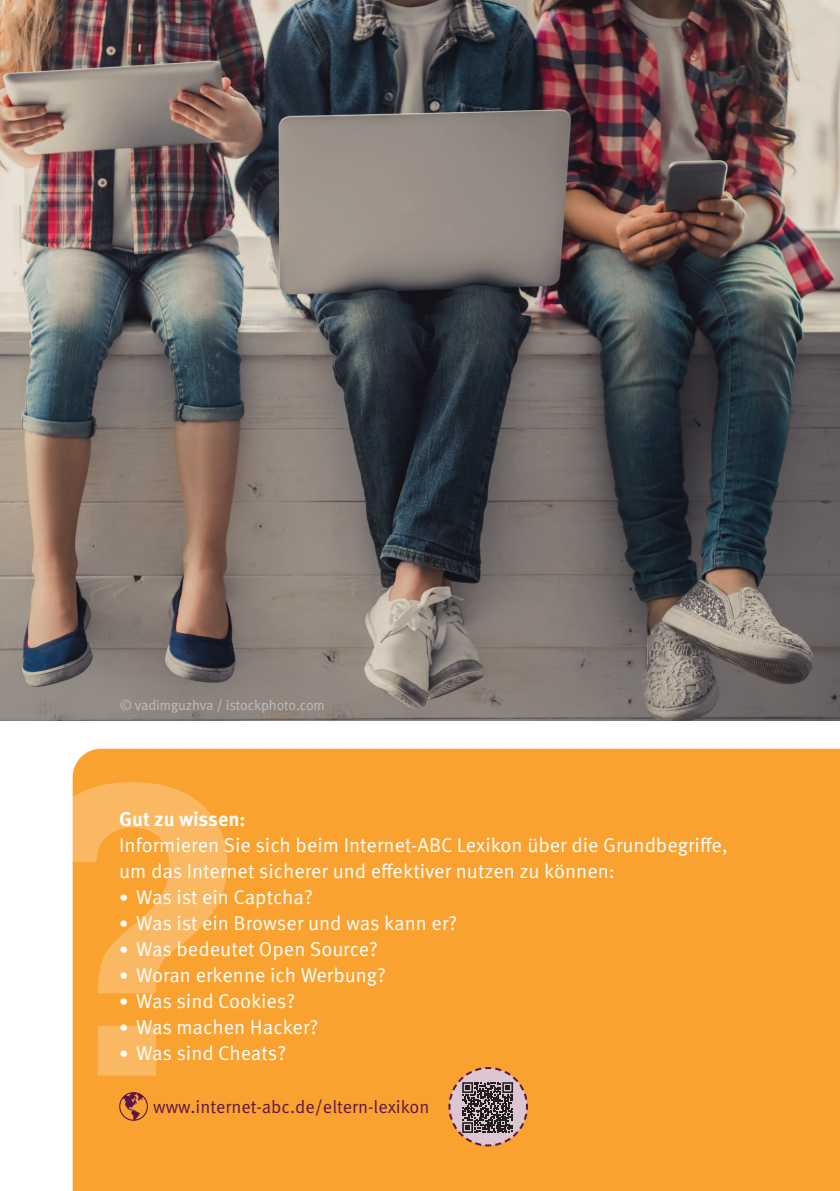
<style>
.page{position:relative;width:840px;height:1191px;background:#fff}
.page>*{position:absolute;margin:0;border:0;box-sizing:border-box;transform-origin:0 0}
.t1{font:20px/26px "Meta OT Norm";color:#fff}
.t2{font:700 20px "Meta OT";letter-spacing:-.005em;color:#fff}
.t3{font:18px "Meta OT Norm";color:#5e1645}
.t4{font:14px "Meta OT Norm";letter-spacing:-.015em;color:#bcbdc0}
.s1{font-size:18px}
</style>
<div class="page">
<img style="left:0;top:0;width:839px;height:720px">
<div style="left:73px;top:748px;width:766px;height:443px;background:#f9a230"></div>
<svg style="left:72px;top:782px;width:155px;height:293px;background:#f9ab46"></svg>
<svg style="left:119px;top:1092px;width:29px;height:28px"></svg>
<svg style="left:447px;top:1066px;width:81px;height:81px;background:#ae8973"></svg>
<p class="t4" style="left:120px;top:696px;width:207px">© vadimguzhva / istockphoto.com</p>
<p class="t2" style="left:119px;top:806px;width:128px">Gut zu wissen:</p>
<p class="t1" style="left:119px;top:832px;width:609px">Informieren Sie sich beim Internet-ABC Lexikon über die Grundbegriffe, um das Internet sicherer und effektiver nutzen zu können:</p>
<p class="t1" style="left:119px;top:884px;width:195px"><span class="s1">•</span> Was ist ein Captcha?</p>
<p class="t1" style="left:119px;top:910px;width:339px"><span class="s1">•</span> Was ist ein Browser und was kann er?</p>
<p class="t1" style="left:119px;top:936px;width:260px"><span class="s1">•</span> Was bedeutet Open Source?</p>
<p class="t1" style="left:119px;top:962px;width:268px"><span class="s1">•</span> Woran erkenne ich Werbung?</p>
<p class="t1" style="left:119px;top:988px;width:177px"><span class="s1">•</span> Was sind Cookies?</p>
<p class="t1" style="left:119px;top:1014px;width:200px"><span class="s1">•</span> Was machen Hacker?</p>
<p class="t1" style="left:119px;top:1040px;width:169px"><span class="s1">•</span> Was sind Cheats?</p>
<p class="t3" style="left:153px;top:1095px;width:278px">www.internet-abc.de/eltern-lexikon</p>
</div>
